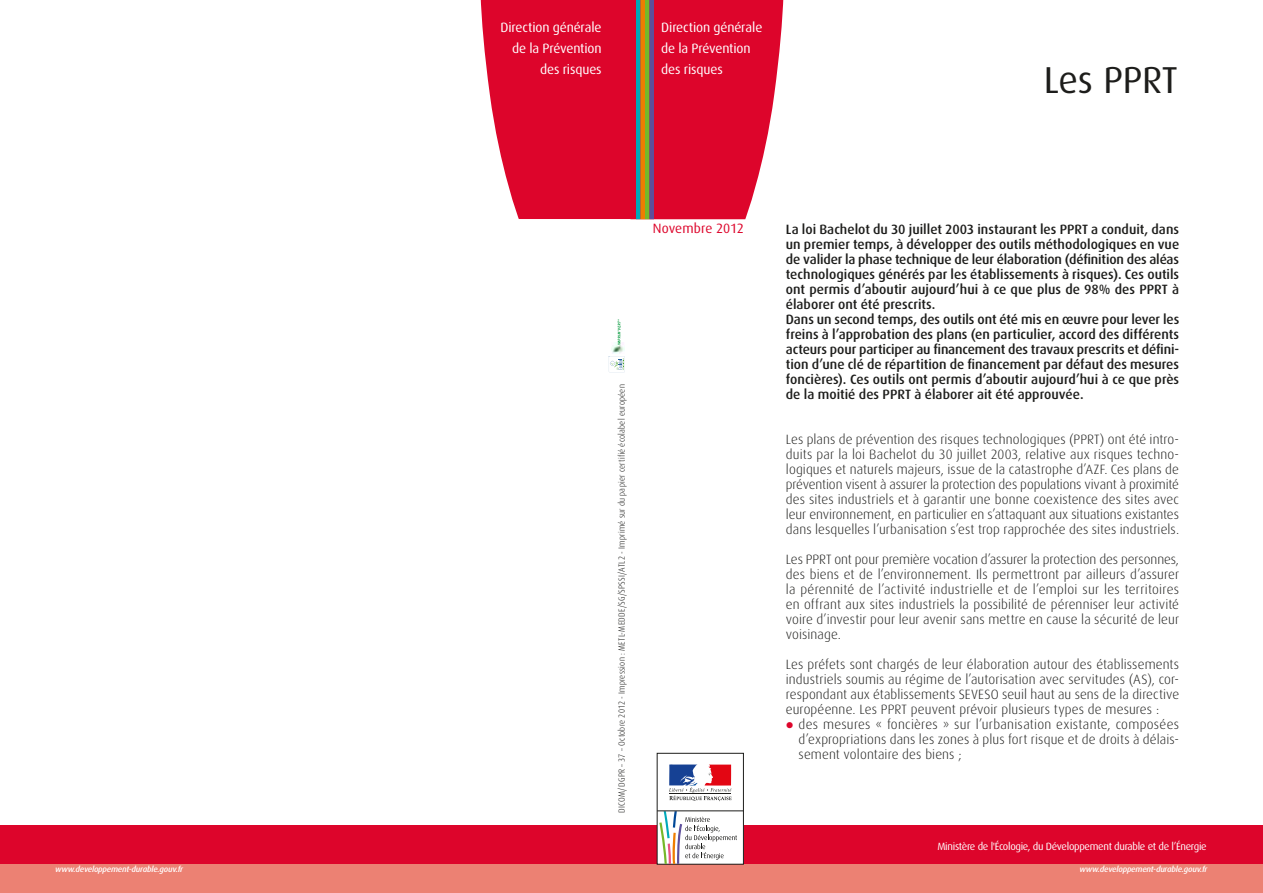
<style>
.page{position:relative;width:1263px;height:893px;background:#fff}
.page>*{position:absolute;margin:0;border:0;box-sizing:border-box;transform-origin:0 0}
.t1{font:37.5px "Dax OT";letter-spacing:-.01em;color:#1d1d1b}
.t2{font:300 13.5px/15px "Dax OT";letter-spacing:.01em;color:#1d1d1b;text-align:justify}
.t3{font:500 13.5px/15px "Dax OT";color:#1d1d1b}
.t4{font:13.5px/21px "Dax OT";letter-spacing:-.01em;color:#fff;text-align:right}
.t5{font:13.5px "Dax OT";letter-spacing:-.005em;color:#dd052b}
.t6{font:10.5px "Dax OT";letter-spacing:-.03em;color:#fff}
.t7{font:300 condensed 9px "Dax OT";letter-spacing:.03em;color:#1d1d1b}
.t8{font:italic 500 8.25px "Dax OT";letter-spacing:-.025em;color:#fff}
</style>
<div class="page">
<div style="left:0;top:863px;width:1263px;height:30px;background:#ec8173"></div>
<div style="left:0;top:825px;width:1263px;height:38px;background:#dd052b"></div>
<svg style="left:480px;top:0;width:303px;height:219px;background:#e01f41"></svg>
<hr style="left:636px;top:0;width:4px;height:219px;background:#00a9b9">
<div style="left:640px;top:0;width:5px;height:219px;background:#ef7d00"></div>
<hr style="left:645px;top:0;width:4px;height:219px;background:#76b82a">
<div style="left:649px;top:0;width:5px;height:219px;background:#5e4f9c"></div>
<div style="left:657px;top:753px;width:86px;height:111px;background:#fff"></div>
<div style="left:657px;top:753px;width:87px;height:111px;border:1px solid #1d1d1b"></div>
<svg style="left:669px;top:765px;width:63px;height:36px"></svg>
<hr style="left:657px;top:810px;width:86px;height:1px;background:#1d1d1b">
<svg style="left:659px;top:811px;width:78px;height:53px"></svg>
<svg style="left:609px;top:319px;width:16px;height:53px"></svg>
<p class="t4" style="left:501px;top:17px;width:103px">Direction générale de la Prévention des risques</p>
<p class="t4" style="left:661px;top:17px;width:103px;text-align:left">Direction générale de la Prévention des risques</p>
<h1 class="t1" style="left:1044px;top:59px;width:135px">Les PPRT</h1>
<p class="t7" style="left:616px;top:813px;width:430px;rotate:-90deg">DICOM/DGPR – 37 – Octobre 2012 - Impression : METL-MEDDE/SG/SPSSI/ATL2 - Imprimé sur du papier certifié écolabel européen</p>
<p class="t5" style="left:653px;top:220px;width:93px">Novembre 2012</p>
<p class="t3" style="left:786px;top:222px;width:395px">La loi Bachelot du 30 juillet 2003 instaurant les PPRT a conduit, dans un premier temps, à développer des outils méthodologiques en vue de valider la phase technique de leur élaboration (définition des aléas technologiques générés par les établissements à risques). Ces outils ont permis d’aboutir aujourd’hui à ce que plus de 98% des PPRT à élaborer ont été prescrits.<br>Dans un second temps, des outils ont été mis en œuvre pour lever les freins à l’approbation des plans (en particulier, accord des différents acteurs pour participer au financement des travaux prescrits et défini&shy;tion d’une clé de répartition de financement par défaut des mesures foncières). Ces outils ont permis d’aboutir aujourd’hui à ce que près de la moitié des PPRT à élaborer ait été approuvée.</p>
<p class="t2" style="left:786px;top:432px;width:395px">Les plans de prévention des risques technologiques (PPRT) ont été intro&shy;duits par la loi Bachelot du 30 juillet 2003, relative aux risques techno&shy;logiques et naturels majeurs, issue de la catastrophe d’AZF. Ces plans de prévention visent à assurer la protection des populations vivant à proximité des sites industriels et à garantir une bonne coexistence des sites avec leur environnement, en particulier en s’attaquant aux situations existantes dans lesquelles l’urbanisation s’est trop rapprochée des sites industriels.</p>
<p class="t2" style="left:786px;top:552px;width:395px">Les PPRT ont pour première vocation d’assurer la protection des personnes, des biens et de l’environnement. Ils permettront par ailleurs d’assurer la pérennité de l’activité industrielle et de l’emploi sur les territoires en offrant aux sites industriels la possibilité de pérenniser leur activité voire d’investir pour leur avenir sans mettre en cause la sécurité de leur voisinage.</p>
<p class="t2" style="left:786px;top:657px;width:395px">Les préfets sont chargés de leur élaboration autour des établissements industriels soumis au régime de l’autorisation avec servitudes (AS), cor&shy;respondant aux établissements SEVESO seuil haut au sens de la directive européenne. Les PPRT peuvent prévoir plusieurs types de mesures :</p>
<p class="t2" style="left:799px;top:717px;width:382px">des mesures « foncières » sur l’urbanisation existante, composées d’expropriations dans les zones à plus fort risque et de droits à délais&shy;sement volontaire des biens ;</p>
<p class="t6" style="left:937px;top:840px;width:271px">Ministère de l'Écologie, du Développement durable et de l’Énergie</p>
<p class="t8" style="left:55px;top:864px;width:129px">www.developpement-durable.gouv.fr</p>
<p class="t8" style="left:1080px;top:864px;width:129px">www.developpement-durable.gouv.fr</p>
</div>
